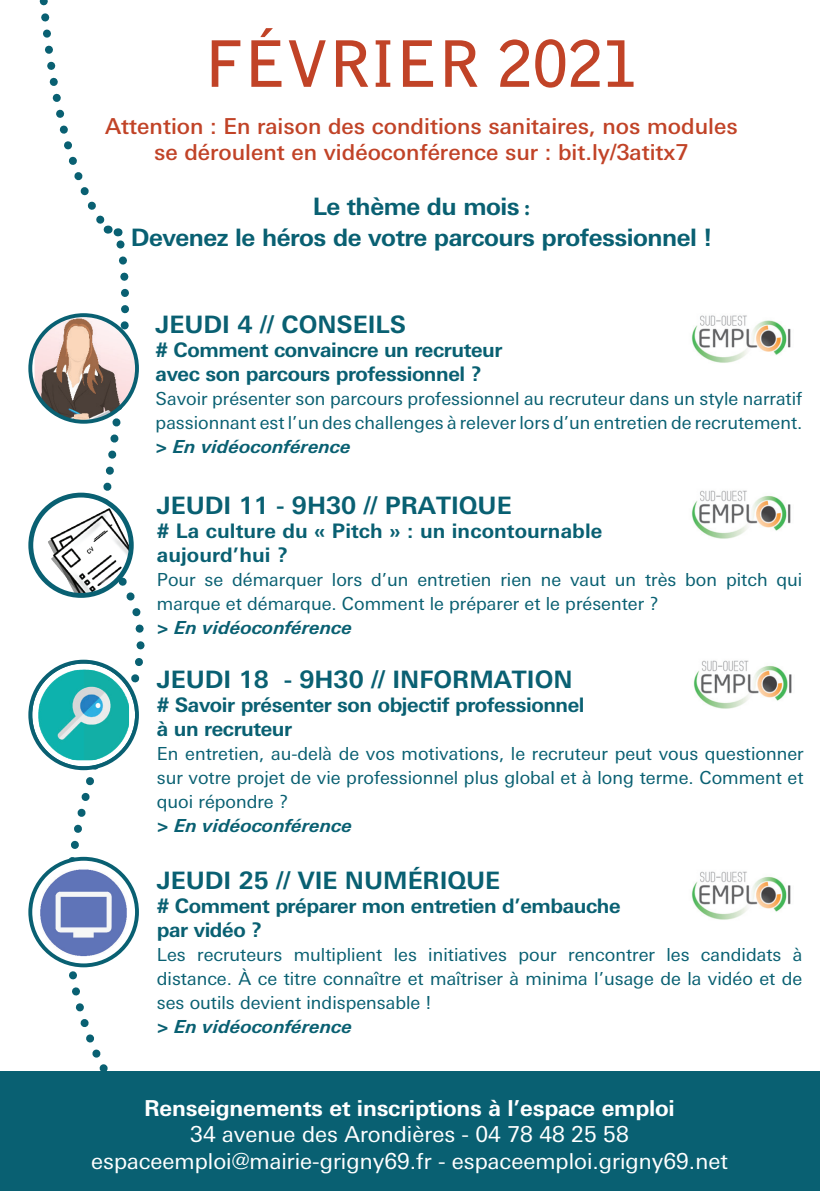
<style>
.page{position:relative;width:823px;height:1191px;background:#fff}
.page>*{position:absolute;margin:0;border:0;box-sizing:border-box;transform-origin:0 0}
.t1{font:700 63.4px "Bell Gothic Std";color:#c14327}
.t2{font:700 24px "Linotype Univers Basic";color:#096072}
.t3{font:700 24px/31px "Linotype Univers Basic";letter-spacing:-.02em;color:#096072;text-align:center}
.t4{font:500 22px "Linotype Univers Basic";color:#c14327}
.t5{font:22px "Linotype Univers Basic";color:#fff}
.t6{font:700 22px "Linotype Univers Basic";letter-spacing:-.01em;color:#fff}
.t7{font:700 20px "Linotype Univers Basic";letter-spacing:-.02em;color:#096072}
.t8{font:700 20px "Linotype Univers Basic";letter-spacing:.005em;color:#096072}
.t9{font:18px/24px "Linotype Univers Basic";color:#096072;text-align:justify}
.t10{font:italic 700 18px "Linotype Univers Basic";color:#096072}
.s1{font-family:"Minion Pro"}
.s2{font-weight:700;font-style:italic}
</style>
<div class="page">
<svg style="left:28px;top:768px;width:111px;height:303px"></svg>
<img style="left:30px;top:858px;width:107px;height:107px;border-radius:53px">
<div style="left:28px;top:857px;width:111px;height:110px;border:4px solid #096072;border-radius:50%"></div>
<svg style="left:30px;top:0;width:115px;height:768px"></svg>
<div style="left:28px;top:659px;width:111px;height:111px;border:4px solid #096072;border-radius:50%"></div>
<img style="left:691px;top:871px;width:100px;height:49px">
<img style="left:693px;top:660px;width:99px;height:49px">
<img style="left:691px;top:490px;width:100px;height:49px">
<img style="left:691px;top:315px;width:100px;height:48px">
<div style="left:0;top:1071px;width:818px;height:120px;background:#096072"></div>
<p class="t1" style="left:205px;top:26px;width:434px">FÉVRIER 2021</p>
<p class="t4" style="left:105px;top:113px;width:633px">Attention : En raison des conditions sanitaires, nos modules</p>
<p class="t4" style="left:154px;top:139px;width:535px">se déroulent en vidéoconférence sur : bit.ly/3atitx7</p>
<p class="t3" style="left:131px;top:190px;width:582px">Le thème du mois <span class="s1">:<br></span>Devenez le héros de votre parcours professionnel !</p>
<p class="t2" style="left:155px;top:310px;width:252px">JEUDI 4 // CONSEILS</p>
<p class="t7" style="left:155px;top:338px;width:348px"># Comment convaincre un recruteur</p>
<p class="t7" style="left:155px;top:362px;width:327px">avec son parcours professionnel ?</p>
<p class="t9" style="left:155px;top:386px;width:648px">Savoir présenter son parcours professionnel au recruteur dans un style narratif passionnant est l’un des challenges à relever lors d’un entretien de recrutement. <span class="s2">&gt; En vidéoconférence</span></p>
<p class="t2" style="left:157px;top:491px;width:356px">JEUDI 11 - 9H30 // PRATIQUE</p>
<p class="t8" style="left:157px;top:519px;width:446px"># La culture du « Pitch » : un incontournable</p>
<p class="t8" style="left:157px;top:543px;width:132px">aujourd’hui ?</p>
<p class="t9" style="left:157px;top:568px;width:646px">Pour se démarquer lors d’un entretien rien ne vaut un très bon pitch qui marque et démarque. Comment le préparer et le présenter ?</p>
<p class="t10" style="left:157px;top:617px;width:197px">&gt; En vidéoconférence</p>
<p class="t2" style="left:157px;top:665px;width:417px">JEUDI 18 - 9H30 // INFORMATION</p>
<p class="t7" style="left:157px;top:693px;width:429px"># Savoir présenter son objectif professionnel</p>
<p class="t7" style="left:157px;top:717px;width:137px">à un recruteur</p>
<p class="t9" style="left:157px;top:742px;width:648px">En entretien, au-delà de vos motivations, le recruteur peut vous questionner sur votre projet de vie professionnel plus global et à long terme. Comment et quoi répondre ?</p>
<p class="t10" style="left:157px;top:815px;width:197px">&gt; En vidéoconférence</p>
<p class="t2" style="left:157px;top:866px;width:344px">JEUDI 25 // VIE NUMÉRIQUE</p>
<p class="t7" style="left:157px;top:894px;width:465px"># Comment préparer mon entretien d’embauche</p>
<p class="t7" style="left:157px;top:918px;width:107px">par vidéo ?</p>
<p class="t9" style="left:157px;top:943px;width:646px">Les recruteurs multiplient les initiatives pour rencontrer les candidats à distance. À ce titre connaître et maîtriser à minima l’usage de la vidéo et de ses outils devient indispensable !</p>
<p class="t10" style="left:157px;top:1016px;width:197px">&gt; En vidéoconférence</p>
<p class="t6" style="left:144px;top:1095px;width:532px">Renseignements et inscriptions à l’espace emploi</p>
<p class="t5" style="left:190px;top:1122px;width:439px">34 avenue des Arondières - 04 78 48 25 58</p>
<p class="t5" style="left:91px;top:1148px;width:638px">espaceemploi@mairie-grigny69.fr - espaceemploi.grigny69.net</p>
</div>
